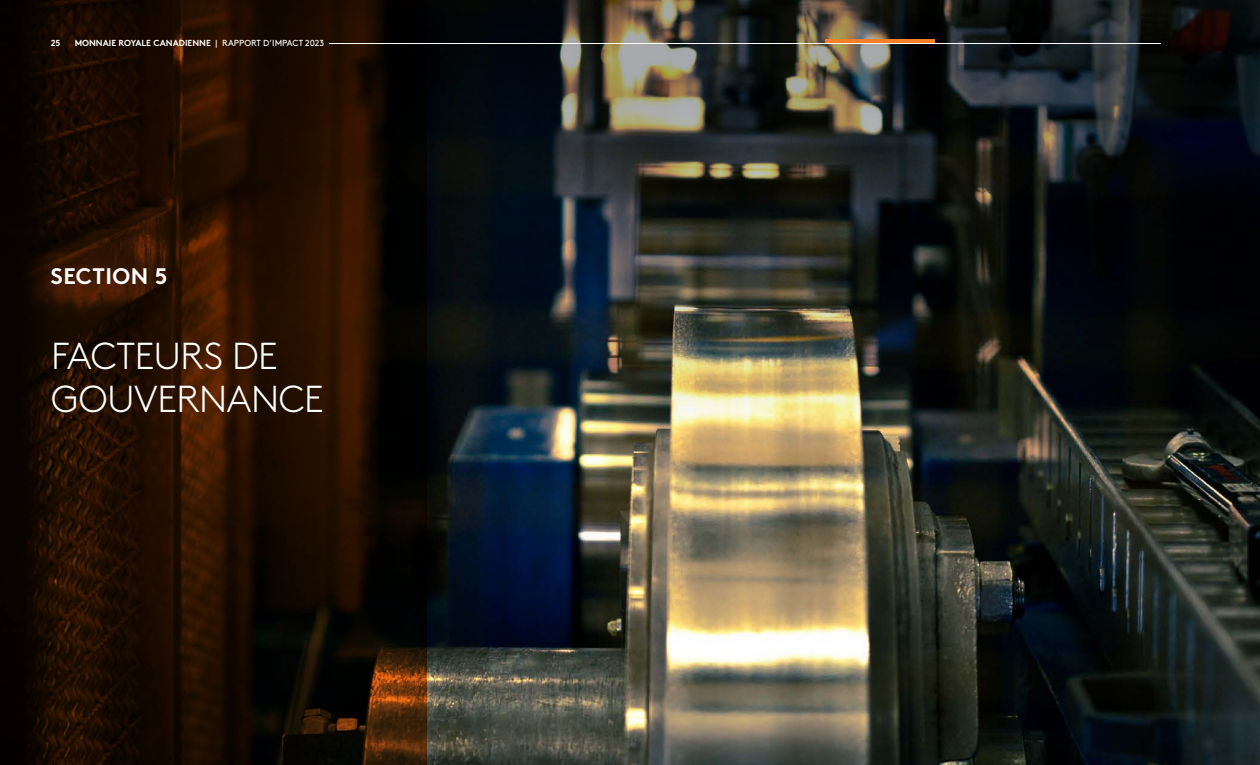
<style>
.page{position:relative;width:1260px;height:765px;background:#fff}
.page>*{position:absolute;margin:0;border:0;box-sizing:border-box;transform-origin:0 0}
.t1{font:300 37.5px/42.5px "Brown Pro";letter-spacing:-.01em;color:#fff}
.t2{font:700 22.5px "Brown Pro";letter-spacing:.02em;color:#fff}
.t3{font:700 8.75px "Brown Pro";color:#fff}
.s1{font-weight:400}
</style>
<div class="page">
<img style="left:427px;top:0;width:833px;height:765px">
<svg style="left:0;top:0;width:427px;height:765px;background:#1d0c00"></svg>
<hr style="left:329px;top:43px;width:832px;height:1px;background:#fff">
<hr style="left:825px;top:39px;width:109px;height:4px;background:#f57e29">
<p class="t3" style="left:51px;top:36px;width:11px">25</p>
<p class="t3" style="left:75px;top:36px;width:251px">MONNAIE ROYALE CANADIENNE <span class="s1">| RAPPORT D’IMPACT 2023</span></p>
<h2 class="t2" style="left:51px;top:258px;width:118px">SECTION 5</h2>
<h1 class="t1" style="left:51px;top:332px;width:274px">FACTEURS DE<br>GOUVERNANCE</h1>
</div>
